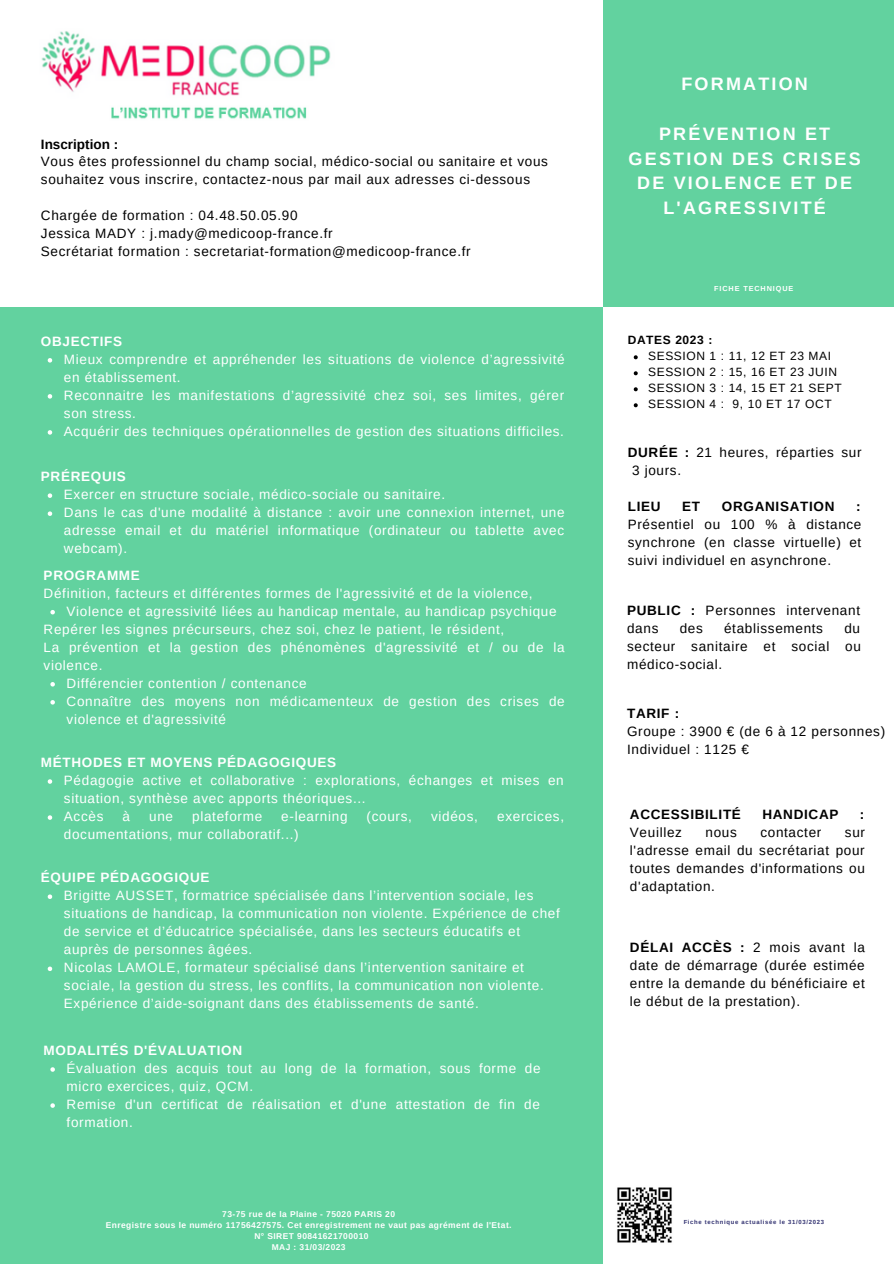
<style>
.page{position:relative;width:894px;height:1264px;background:#fff}
.page>*{position:absolute;margin:0;border:0;box-sizing:border-box;transform-origin:0 0}
.t1{font:700 18px/24.8px "Arimo";letter-spacing:.12em;color:#fff;text-align:center}
.t2{font:13.5px/18px "Arimo";letter-spacing:.05em;color:#fff}
.t3{font:13.5px/18px "Arimo";letter-spacing:.05em;color:#000}
.t4{font:700 13.5px "Arimo";letter-spacing:.05em;color:#fff}
.t5{font:700 13.5px "Arimo";letter-spacing:.05em;color:#000}
.t6{font:700 13.5px "Arimo";color:#000}
.t7{font:12px/16px "Arimo";letter-spacing:.05em;color:#000}
.t8{font:700 12px "Arimo";letter-spacing:.05em;color:#000}
.t9{font:700 8.4px "Arimo";letter-spacing:.05em;color:#fff}
.t10{font:700 7.35px "Arimo";letter-spacing:.12em;color:#fff}
.t11{font:700 5.85px "Arimo";letter-spacing:.12em;color:#2f2f6f}
.s1{font-weight:700}
</style>
<div class="page">
<div style="left:0;top:307px;width:603px;height:956px;background:#62d29f"></div>
<div style="left:603px;top:0;width:290px;height:306px;background:#62d29f"></div>
<img style="left:617px;top:1187px;width:55px;height:56px">
<img style="left:41px;top:31px;width:290px;height:88px">
<svg style="left:48px;top:358px;width:4px;height:4px"></svg>
<svg style="left:48px;top:394px;width:4px;height:4px"></svg>
<svg style="left:48px;top:430px;width:4px;height:4px"></svg>
<svg style="left:633px;top:355px;width:4px;height:4px"></svg>
<svg style="left:633px;top:371px;width:4px;height:4px"></svg>
<svg style="left:633px;top:387px;width:4px;height:4px"></svg>
<svg style="left:633px;top:403px;width:4px;height:4px"></svg>
<svg style="left:50px;top:1067px;width:5px;height:4px"></svg>
<svg style="left:50px;top:1103px;width:5px;height:4px"></svg>
<svg style="left:50px;top:610px;width:5px;height:4px"></svg>
<svg style="left:50px;top:682px;width:5px;height:4px"></svg>
<svg style="left:50px;top:700px;width:5px;height:4px"></svg>
<svg style="left:48px;top:493px;width:4px;height:5px"></svg>
<svg style="left:48px;top:511px;width:4px;height:5px"></svg>
<svg style="left:48px;top:779px;width:4px;height:4px"></svg>
<svg style="left:48px;top:815px;width:4px;height:4px"></svg>
<svg style="left:48px;top:894px;width:4px;height:5px"></svg>
<svg style="left:48px;top:966px;width:4px;height:5px"></svg>
<p class="t6" style="left:41px;top:137px;width:79px">Inscription :</p>
<p class="t3" style="left:41px;top:152px;width:508px">Vous êtes professionnel du champ social, médico-social ou sanitaire et vous souhaitez vous inscrire, contactez-nous par mail aux adresses ci-dessous</p>
<p class="t3" style="left:41px;top:206px;width:431px">Chargée de formation : 04.48.50.05.90<br>Jessica MADY : j.mady@medicoop-france.fr<br>Secrétariat formation : secretariat-formation@medicoop-france.fr</p>
<p class="t4" style="left:41px;top:333px;width:83px">OBJECTIFS</p>
<p class="t2" style="left:64px;top:350px;width:502px">Mieux comprendre et appréhender les situations de violence d’agressivité en établissement.<br>Reconnaitre les manifestations d’agressivité chez soi, ses limites, gérer son stress.<br>Acquérir des techniques opérationnelles de gestion des situations difficiles.</p>
<p class="t4" style="left:41px;top:469px;width:86px">PRÉREQUIS</p>
<p class="t2" style="left:64px;top:485px;width:502px">Exercer en structure sociale, médico-sociale ou sanitaire.<br>Dans le cas d'une modalité à distance : avoir une connexion internet, une adresse email et du matériel informatique (ordinateur ou tablette avec webcam).</p>
<p class="t4" style="left:44px;top:567px;width:98px">PROGRAMME</p>
<p class="t2" style="left:44px;top:584px;width:490px">Définition, facteurs et différentes formes de l'agressivité et de la violence,</p>
<p class="t2" style="left:44px;top:620px;width:522px">Repérer les signes précurseurs, chez soi, chez le patient, le résident,<br>La prévention et la gestion des phénomènes d'agressivité et / ou de la violence.</p>
<p class="t2" style="left:67px;top:602px;width:491px">Violence et agressivité liées au handicap mentale, au handicap psychique</p>
<p class="t2" style="left:67px;top:674px;width:499px">Différencier contention / contenance<br>Connaître des moyens non médicamenteux de gestion des crises de violence et d'agressivité</p>
<p class="t4" style="left:41px;top:754px;width:297px">MÉTHODES ET MOYENS PÉDAGOGIQUES</p>
<p class="t2" style="left:64px;top:771px;width:501px">Pédagogie active et collaborative : explorations, échanges et mises en situation, synthèse avec apports théoriques...<br>Accès</p>
<p class="t2" style="left:122px;top:807px;width:9px">à</p>
<p class="t2" style="left:149px;top:807px;width:25px">une</p>
<p class="t2" style="left:192px;top:807px;width:71px">plateforme</p>
<p class="t2" style="left:281px;top:807px;width:68px">e-learning</p>
<p class="t2" style="left:366px;top:807px;width:47px">(cours,</p>
<p class="t2" style="left:431px;top:807px;width:48px">vidéos,</p>
<p class="t2" style="left:497px;top:807px;width:68px">exercices,</p>
<p class="t2" style="left:64px;top:825px;width:236px">documentations, mur collaboratif...)</p>
<p class="t4" style="left:41px;top:869px;width:170px">ÉQUIPE PÉDAGOGIQUE</p>
<p class="t2" style="left:64px;top:886px;width:497px">Brigitte AUSSET, formatrice spécialisée dans l’intervention sociale, les situations de handicap, la communication non violente. Expérience de chef de service et d’éducatrice spécialisée, dans les secteurs éducatifs et auprès de personnes âgées.<br>Nicolas LAMOLE, formateur spécialisé dans l’intervention sanitaire et sociale, la gestion du stress, les conflits, la communication non violente.<br>Expérience d’aide-soignant dans des établissements de santé.</p>
<p class="t4" style="left:44px;top:1042px;width:200px">MODALITÉS D'ÉVALUATION</p>
<p class="t2" style="left:67px;top:1059px;width:475px">Évaluation des acquis tout au long de la formation, sous forme de micro exercices, quiz, QCM.<br>Remise d'un certificat de réalisation et d'une attestation de fin de formation.</p>
<p class="t9" style="left:222px;top:1208px;width:174px">73-75 rue de la Plaine - 75020 PARIS 20</p>
<p class="t9" style="left:106px;top:1220px;width:407px">Enregistre sous le numéro 11756427575. Cet enregistrement ne vaut pas agrément de l'Etat.</p>
<p class="t9" style="left:254px;top:1231px;width:115px">N° SIRET 90841621700010</p>
<p class="t9" style="left:271px;top:1242px;width:75px">MAJ : 31/03/2023</p>
<h1 class="t1" style="left:681px;top:72px;width:128px">FORMATION</h1>
<h1 class="t1" style="left:628px;top:121px;width:233px">PRÉVENTION ET<br>GESTION DES CRISES<br>DE VIOLENCE ET DE<br>L'AGRESSIVITÉ</h1>
<p class="t10" style="left:714px;top:285px;width:81px">FICHE TECHNIQUE</p>
<p class="t8" style="left:627px;top:333px;width:86px">DATES 2023 :</p>
<p class="t7" style="left:648px;top:348px;width:195px">SESSION 1 : 11, 12 ET 23 MAI<br>SESSION 2 : 15, 16 ET 23 JUIN<br>SESSION 3 : 14, 15 ET 21 SEPT<br>SESSION 4 : 9, 10 ET 17 OCT</p>
<p class="t3" style="left:632px;top:443px;width:231px;text-indent:-4px"><span class="s1">DURÉE :</span> 21 heures, réparties sur<br>3 jours.</p>
<p class="t5" style="left:627px;top:499px;width:34px">LIEU</p>
<p class="t5" style="left:682px;top:499px;width:19px">ET</p>
<p class="t5" style="left:721px;top:499px;width:114px">ORGANISATION</p>
<p class="t5" style="left:855px;top:499px;width:6px">:</p>
<p class="t3" style="left:627px;top:515px;width:235px;text-align:justify">Présentiel ou 100 % à distance synchrone (en classe virtuelle) et suivi individuel en asynchrone.</p>
<p class="t3" style="left:627px;top:601px;width:234px"><span class="s1">PUBLIC :</span> Personnes intervenant dans</p>
<p class="t3" style="left:679px;top:619px;width:25px">des</p>
<p class="t3" style="left:724px;top:619px;width:100px">établissements</p>
<p class="t3" style="left:627px;top:619px;width:235px;text-align:justify;text-indent:217px">du secteur sanitaire et social ou médico-social.</p>
<p class="t5" style="left:627px;top:706px;width:54px">TARIF :</p>
<p class="t3" style="left:627px;top:722px;width:259px">Groupe : 3900 € (de 6 à 12 personnes)<br>Individuel : 1125 €</p>
<p class="t5" style="left:629px;top:806px;width:112px">ACCESSIBILITÉ</p>
<p class="t5" style="left:762px;top:806px;width:78px">HANDICAP</p>
<p class="t5" style="left:859px;top:806px;width:6px">:</p>
<p class="t3" style="left:629px;top:823px;width:54px">Veuillez</p>
<p class="t3" style="left:705px;top:823px;width:33px">nous</p>
<p class="t3" style="left:760px;top:823px;width:62px">contacter</p>
<p class="t3" style="left:629px;top:823px;width:236px;text-align:justify;text-indent:215px">sur l'adresse email du secrétariat pour toutes demandes d'informations ou d'adaptation.</p>
<p class="t3" style="left:629px;top:938px;width:236px;text-align:justify"><span class="s1">DÉLAI ACCÈS :</span> 2 mois avant la date de démarrage (durée estimée entre la demande du bénéficiaire et le début de la prestation).</p>
<p class="t11" style="left:683px;top:1219px;width:142px">Fiche technique actualisée le 31/03/2023</p>
</div>
